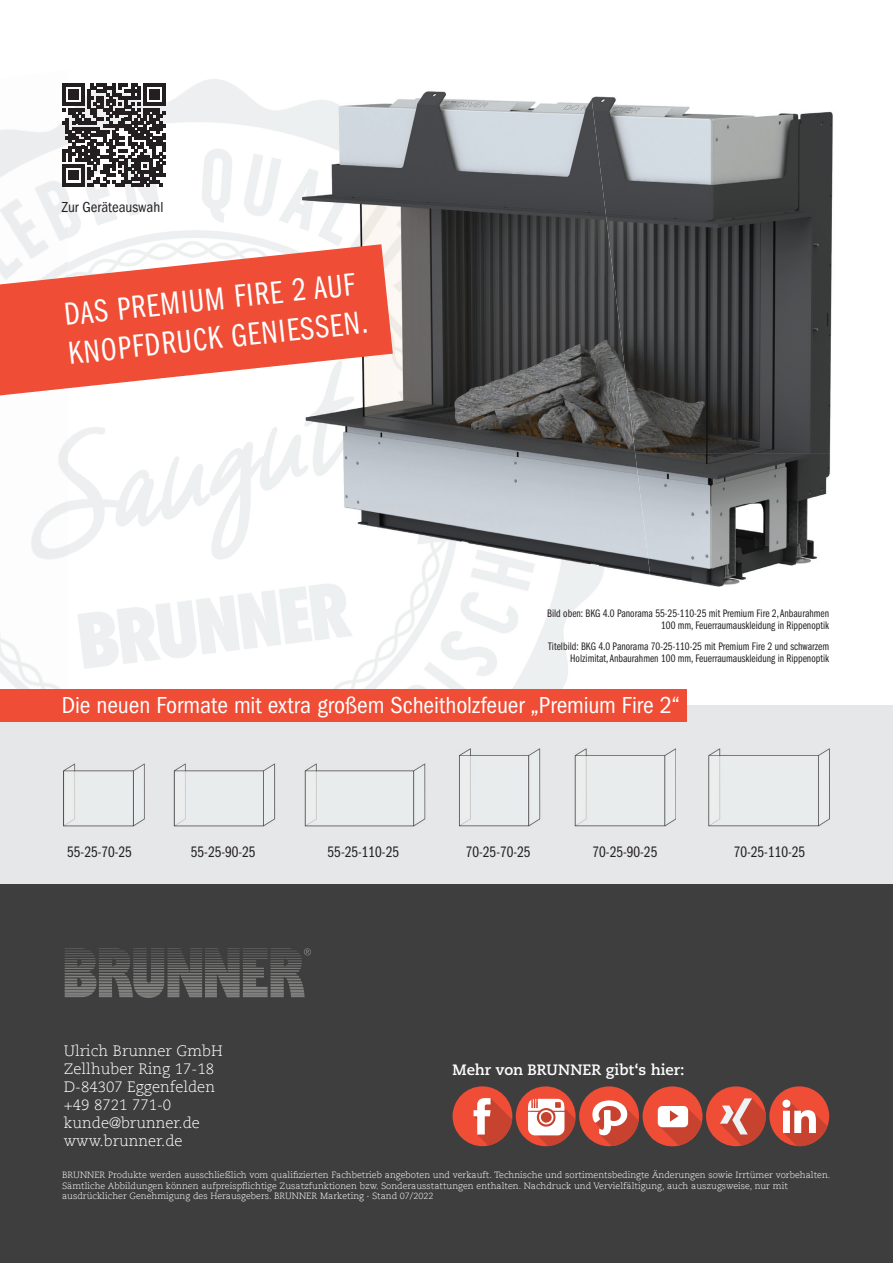
<style>
.page{position:relative;width:893px;height:1263px;background:#fff}
.page>*{position:absolute;margin:0;border:0;box-sizing:border-box;transform-origin:0 0}
.t1{font:33px/39px "ITC Franklin Gothic Std Bk Cp";color:#fff}
.t2{font:condensed 24px "Franklin Gothic LT Pro";color:#fff}
.t3{font:15.75px "Franklin Gothic LT Pro Bk Cm";color:#231f20}
.t4{font:300 15px/18px "Caecilia LT";color:#fff}
.t5{font:700 15px "Caecilia LT Pro 75";color:#fff}
.t6{font:condensed 15px "ITC Franklin Gothic Std";color:#231f20}
.t7{font:11.25px/12px "Franklin Gothic LT Pro Bk Cm";color:#231f20;text-align:right}
.t8{font:300 9px/10.5px "Caecilia LT";color:#fff}
</style>
<div class="page">
<img style="left:0;top:83px;width:68px;height:63px">
<img style="left:0;top:146px;width:68px;height:543px">
<img style="left:22px;top:399px;width:46px;height:290px">
<img style="left:0;top:553px;width:19px;height:136px">
<img style="left:613px;top:97px;width:220px;height:155px">
<img style="left:613px;top:252px;width:219px;height:201px">
<img style="left:640px;top:453px;width:190px;height:50px">
<img style="left:666px;top:503px;width:152px;height:84px">
<img style="left:68px;top:490px;width:598px;height:199px">
<img style="left:68px;top:275px;width:572px;height:216px">
<img style="left:68px;top:79px;width:398px;height:197px">
<img style="left:466px;top:96px;width:147px;height:180px">
<div style="left:0;top:705px;width:893px;height:186px;background:#e6e7e9"></div>
<div style="left:0;top:884px;width:893px;height:379px;background:#3e3e3f"></div>
<svg style="left:65px;top:948px;width:246px;height:50px"></svg>
<div style="left:0;top:689px;width:687px;height:32px;background:#ef4d35"></div>
<img style="left:64px;top:748px;width:766px;height:79px">
<div style="left:453px;top:1086px;width:59px;height:60px;background:#ef4d35;border-radius:50%"></div>
<svg style="left:474px;top:1098px;width:38px;height:47px"></svg>
<div style="left:516px;top:1086px;width:60px;height:60px;background:#ef4d35;border-radius:50%"></div>
<svg style="left:528px;top:1086px;width:111px;height:60px"></svg>
<div style="left:706px;top:1086px;width:60px;height:60px;background:#ef4d35;border-radius:50%"></div>
<svg style="left:720px;top:1098px;width:46px;height:48px"></svg>
<div style="left:643px;top:1086px;width:59px;height:60px;background:#ef4d35;border-radius:50%"></div>
<svg style="left:651px;top:1095px;width:51px;height:51px"></svg>
<div style="left:769px;top:1086px;width:60px;height:60px;background:#ef4d35;border-radius:50%"></div>
<svg style="left:782px;top:1099px;width:45px;height:47px"></svg>
<svg style="left:0;top:244px;width:393px;height:155px;fill:#ef4d35"></svg>
<svg style="left:63px;top:84px;width:102px;height:102px"></svg>
<h3 class="t6" style="left:62px;top:198px;width:103px">Zur Geräteauswahl</h3>
<h1 class="t1" style="left:62px;top:296px;width:303px;rotate:-6deg">DAS PREMIUM FIRE 2 AUF<br>KNOPFDRUCK GENIESSEN.</h1>
<p class="t7" style="left:547px;top:608px;width:283px">Bild oben: BKG 4.0 Panorama 55-25-110-25 mit Premium Fire 2, Anbaurahmen<br>100 mm, Feuerraumauskleidung in Rippenoptik</p>
<p class="t7" style="left:548px;top:640px;width:283px">Titelbild: BKG 4.0 Panorama 70-25-110-25 mit Premium Fire 2 und schwarzem<br>Holzimitat, Anbaurahmen 100 mm, Feuerraumauskleidung in Rippenoptik</p>
<h2 class="t2" style="left:62px;top:692px;width:620px">Die neuen Formate mit extra großem Scheitholzfeuer „Premium Fire 2“</h2>
<h3 class="t3" style="left:67px;top:843px;width:66px">55-25-70-25</h3>
<h3 class="t3" style="left:191px;top:843px;width:66px">55-25-90-25</h3>
<h3 class="t3" style="left:328px;top:843px;width:73px">55-25-110-25</h3>
<h3 class="t3" style="left:466px;top:843px;width:66px">70-25-70-25</h3>
<h3 class="t3" style="left:593px;top:843px;width:66px">70-25-90-25</h3>
<h3 class="t3" style="left:734px;top:843px;width:73px">70-25-110-25</h3>
<h3 class="t4" style="left:64px;top:1042px;width:160px">Ulrich Brunner GmbH<br>Zellhuber Ring 17-18<br>D-84307 Eggenfelden +49 8721 771-0 kunde@brunner.de www.brunner.de</h3>
<p class="t8" style="left:62px;top:1170px;width:770px">BRUNNER Produkte werden ausschließlich vom qualifizierten Fachbetrieb angeboten und verkauft. Technische und sortimentsbedingte Änderungen sowie Irrtümer vorbehalten.<br>Sämtliche Abbildungen können aufpreispflichtige Zusatzfunktionen bzw. Sonderausstattungen enthalten. Nachdruck und Vervielfältigung, auch auszugsweise, nur mit ausdrücklicher Genehmigung des Herausgebers. BRUNNER Marketing · Stand 07/2022</p>
<h3 class="t5" style="left:453px;top:1059px;width:234px">Mehr von BRUNNER gibt‘s hier:</h3>
</div>
